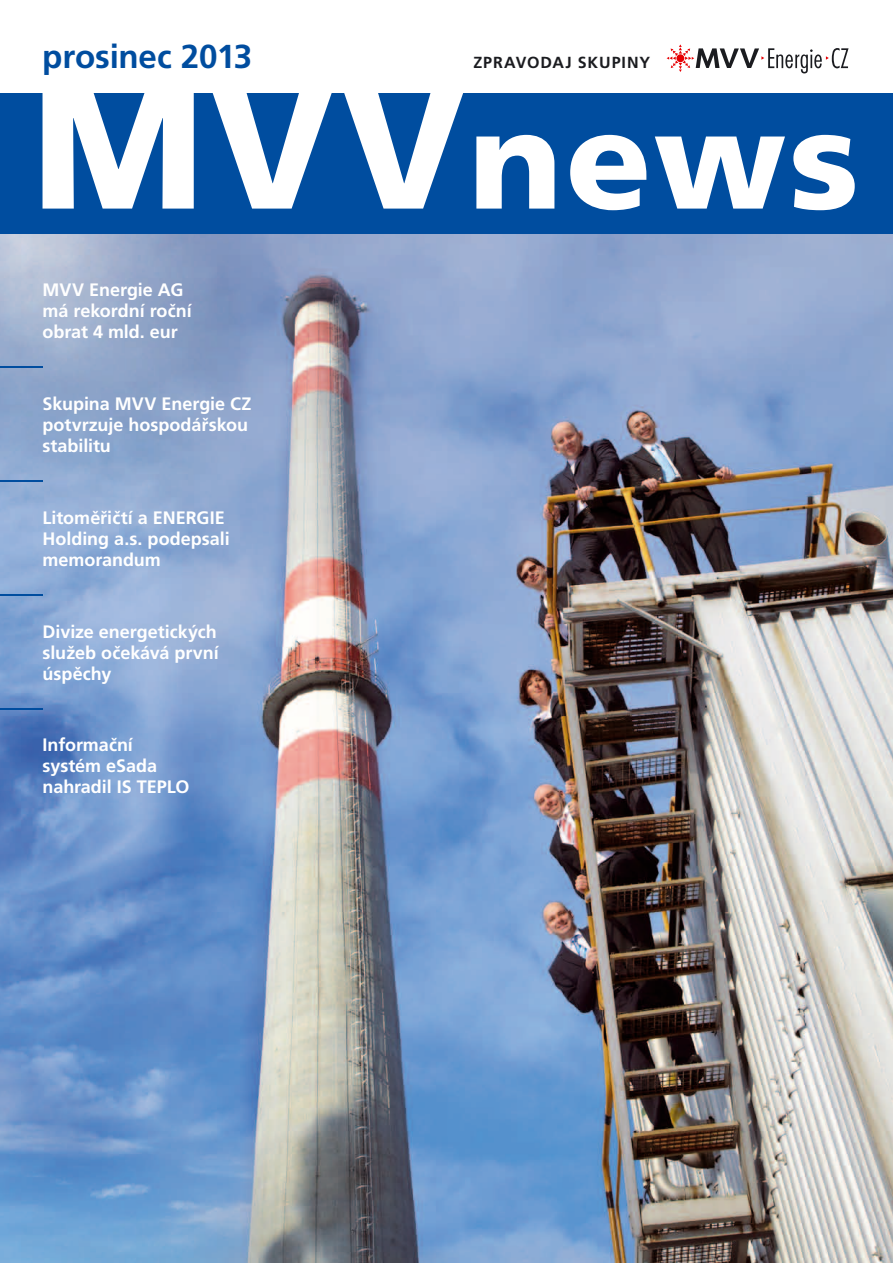
<style>
.page{position:relative;width:893px;height:1263px;background:#fff}
.page>*{position:absolute;margin:0;border:0;box-sizing:border-box;transform-origin:0 0}
.t1{font:700 33.15px "Frutiger CE";letter-spacing:-.005em;color:#004d9f}
.t2{font:700 18px/21px "Frutiger CE";color:#fff}
.t3{font:700 16.05px "Frutiger CE";letter-spacing:.06em;color:#1b1c20}
</style>
<div class="page">
<img style="left:0;top:234px;width:893px;height:1029px">
<div style="left:0;top:94px;width:893px;height:140px;background:#004d9f"></div>
<svg style="left:43px;top:93px;width:812px;height:117px"></svg>
<svg style="left:667px;top:44px;width:181px;height:29px"></svg>
<div style="left:676px;top:54px;width:8px;height:8px;background:#e60004;border-radius:50%"></div>
<hr style="left:0;top:366px;width:43px;height:1px;background:#004d9f">
<hr style="left:0;top:480px;width:43px;height:1px;background:#004d9f">
<hr style="left:0;top:594px;width:43px;height:2px;background:#004d9f">
<hr style="left:0;top:708px;width:43px;height:2px;background:#004d9f">
<h1 class="t1" style="left:42px;top:38px;width:212px">prosinec 2013</h1>
<p class="t2" style="left:43px;top:279px;width:151px">MVV Energie AG má rekordní roční obrat 4 mld. eur</p>
<p class="t2" style="left:43px;top:393px;width:211px">Skupina MVV Energie CZ potvrzuje hospodářskou stabilitu</p>
<p class="t2" style="left:43px;top:507px;width:189px">Litoměřičtí a ENERGIE<br>Holding a.s. podepsali memorandum</p>
<p class="t2" style="left:43px;top:621px;width:178px;text-align:justify">Divize energetických služeb očekává první úspěchy</p>
<p class="t2" style="left:43px;top:734px;width:149px">Informační systém eSada nahradil IS TEPLO</p>
<p class="t3" style="left:473px;top:53px;width:178px">ZPRAVODAJ SKUPINY</p>
</div>
